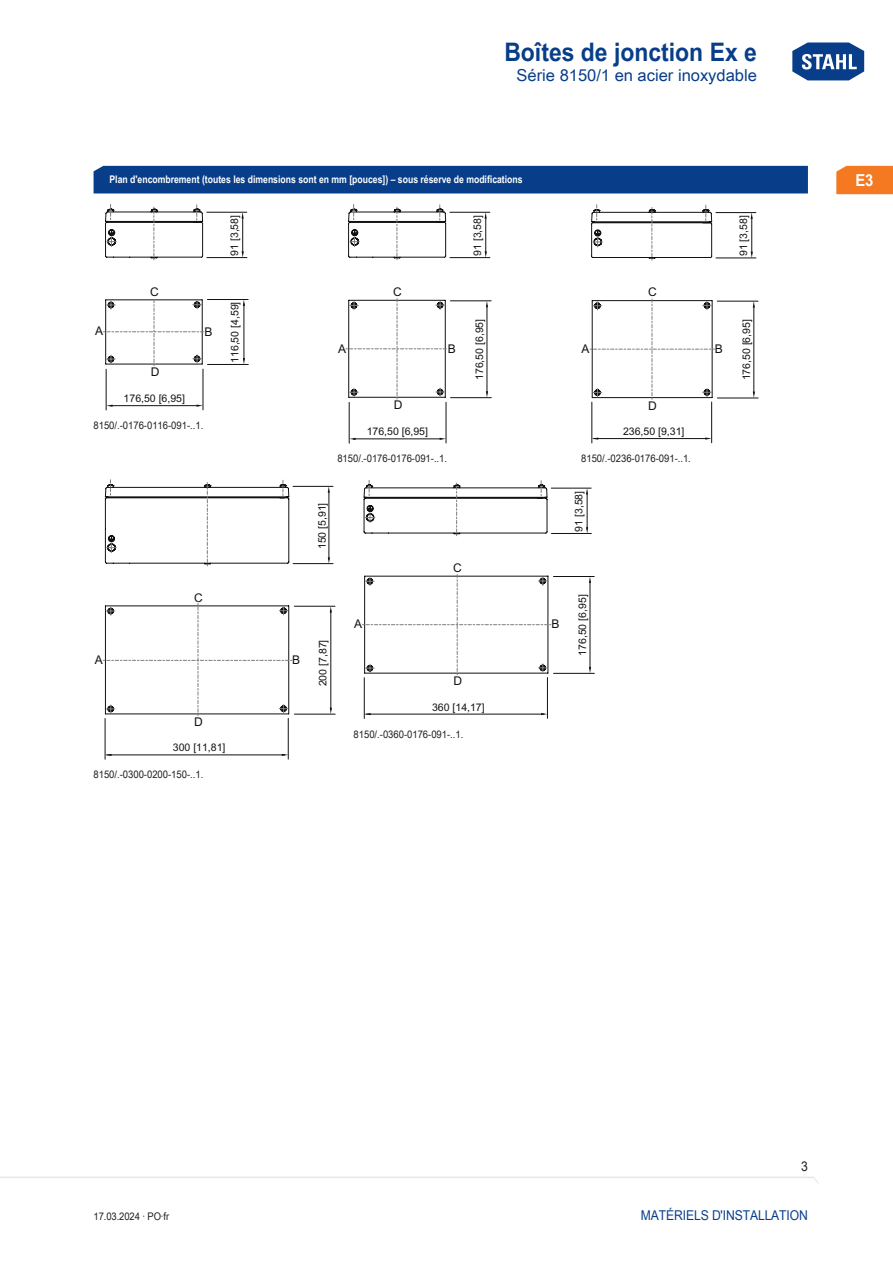
<style>
.page{position:relative;width:893px;height:1263px;background:#fff}
.page>*{position:absolute;margin:0;border:0;box-sizing:border-box;transform-origin:0 0}
.t1{font:700 25.5px "Arial Unicode MS";color:#083e89;scale:.9 1}
.t2{font:16.5px "Arial Unicode MS";color:#083e89}
.t3{font:700 16.5px "Arial Unicode MS";color:#fff;scale:.9 1}
.t4{font:13.5px "Arial Unicode MS";letter-spacing:-.01em;color:#083e89;scale:.9 1}
.t5{font:13.5px "Arial Unicode MS";color:#231f20;scale:.9 1}
.t6{font:12px "Arial Unicode MS";color:#121212}
.t7{font:10.5px "Arial Unicode MS";color:#121212}
.t8{font:10.5px "Arial Unicode MS";color:#231f20;scale:.9 1}
.TabHeader1stColumn{font:700 10.5px "Arial Unicode MS";color:#fff;scale:.83 1}
</style>
<div class="page">
<svg style="left:792px;top:42px;width:73px;height:39px"></svg>
<svg style="left:0;top:1176px;width:818px;height:7px"></svg>
<div style="left:836px;top:166px;width:57px;height:28px;background:#f47921"></div>
<hr style="left:366px;top:714px;width:178px;height:1px;background:#121212">
<hr style="left:364px;top:678px;width:1px;height:40px;background:#121212">
<hr style="left:547px;top:677px;width:1px;height:41px;background:#121212">
<svg style="left:364px;top:713px;width:7px;height:2px"></svg>
<svg style="left:362px;top:574px;width:189px;height:101px"></svg>
<hr style="left:590px;top:581px;width:1px;height:88px;background:#121212">
<hr style="left:554px;top:673px;width:40px;height:1px;background:#121212">
<hr style="left:553px;top:576px;width:41px;height:1px;background:#121212">
<svg style="left:589px;top:577px;width:2px;height:6px"></svg>
<hr style="left:551px;top:488px;width:40px;height:1px;background:#121212">
<hr style="left:551px;top:533px;width:40px;height:1px;background:#121212">
<hr style="left:587px;top:493px;width:1px;height:36px;background:#121212">
<svg style="left:363px;top:480px;width:185px;height:56px"></svg>
<hr style="left:107px;top:755px;width:178px;height:1px;background:#121212">
<hr style="left:105px;top:718px;width:1px;height:41px;background:#121212">
<hr style="left:288px;top:718px;width:1px;height:41px;background:#121212">
<svg style="left:105px;top:754px;width:7px;height:2px"></svg>
<svg style="left:282px;top:754px;width:6px;height:2px"></svg>
<svg style="left:103px;top:601px;width:189px;height:115px"></svg>
<hr style="left:331px;top:610px;width:1px;height:100px;background:#121212">
<hr style="left:294px;top:714px;width:41px;height:1px;background:#121212">
<hr style="left:294px;top:606px;width:41px;height:1px;background:#121212">
<svg style="left:330px;top:708px;width:2px;height:6px"></svg>
<svg style="left:330px;top:606px;width:2px;height:7px"></svg>
<hr style="left:293px;top:486px;width:40px;height:1px;background:#121212">
<svg style="left:328px;top:486px;width:2px;height:7px"></svg>
<hr style="left:293px;top:563px;width:40px;height:1px;background:#121212">
<svg style="left:328px;top:557px;width:2px;height:7px"></svg>
<hr style="left:329px;top:492px;width:1px;height:67px;background:#121212">
<svg style="left:105px;top:479px;width:185px;height:87px"></svg>
<hr style="left:593px;top:438px;width:114px;height:1px;background:#121212">
<hr style="left:592px;top:402px;width:1px;height:41px;background:#121212">
<hr style="left:711px;top:402px;width:1px;height:41px;background:#121212">
<svg style="left:705px;top:437px;width:7px;height:3px"></svg>
<svg style="left:590px;top:298px;width:125px;height:101px"></svg>
<hr style="left:754px;top:306px;width:1px;height:88px;background:#121212">
<hr style="left:717px;top:398px;width:41px;height:1px;background:#121212">
<hr style="left:717px;top:301px;width:41px;height:1px;background:#121212">
<svg style="left:753px;top:391px;width:2px;height:7px"></svg>
<svg style="left:753px;top:301px;width:2px;height:7px"></svg>
<hr style="left:716px;top:212px;width:40px;height:1px;background:#121212">
<hr style="left:716px;top:258px;width:40px;height:1px;background:#121212">
<hr style="left:751px;top:218px;width:1px;height:36px;background:#121212">
<svg style="left:591px;top:204px;width:121px;height:56px"></svg>
<svg style="left:346px;top:298px;width:101px;height:101px"></svg>
<hr style="left:487px;top:306px;width:1px;height:87px;background:#121212">
<hr style="left:451px;top:397px;width:40px;height:1px;background:#121212">
<hr style="left:450px;top:301px;width:41px;height:1px;background:#121212">
<svg style="left:486px;top:391px;width:2px;height:7px"></svg>
<svg style="left:486px;top:301px;width:2px;height:6px"></svg>
<hr style="left:450px;top:212px;width:40px;height:1px;background:#121212">
<svg style="left:485px;top:212px;width:2px;height:7px"></svg>
<hr style="left:450px;top:257px;width:40px;height:1px;background:#121212">
<hr style="left:485px;top:218px;width:1px;height:35px;background:#121212">
<svg style="left:348px;top:204px;width:98px;height:56px"></svg>
<hr style="left:353px;top:439px;width:88px;height:1px;background:#121212">
<hr style="left:349px;top:402px;width:1px;height:41px;background:#121212">
<hr style="left:446px;top:402px;width:1px;height:41px;background:#121212">
<svg style="left:349px;top:438px;width:7px;height:2px"></svg>
<svg style="left:440px;top:438px;width:6px;height:2px"></svg>
<svg style="left:103px;top:299px;width:102px;height:67px"></svg>
<hr style="left:244px;top:304px;width:1px;height:56px;background:#121212">
<hr style="left:207px;top:364px;width:41px;height:1px;background:#121212">
<hr style="left:207px;top:299px;width:41px;height:1px;background:#121212">
<svg style="left:243px;top:300px;width:2px;height:6px"></svg>
<hr style="left:207px;top:212px;width:40px;height:1px;background:#121212">
<hr style="left:207px;top:257px;width:40px;height:1px;background:#121212">
<hr style="left:242px;top:218px;width:1px;height:35px;background:#121212">
<svg style="left:105px;top:204px;width:98px;height:56px"></svg>
<hr style="left:110px;top:405px;width:88px;height:1px;background:#121212">
<hr style="left:106px;top:369px;width:1px;height:41px;background:#121212">
<hr style="left:203px;top:369px;width:1px;height:41px;background:#121212">
<div style="left:94px;top:166px;width:714px;height:27px;background:#083e89"></div>
<h1 class="t1" style="left:504px;top:33px;width:282px">Boîtes de jonction Ex e</h1>
<h2 class="t2" style="left:517px;top:63px;width:242px">Série 8150/1 en acier inoxydable</h2>
<p class="TabHeader1stColumn" style="left:109px;top:172px;width:499px">Plan d'encombrement (toutes les dimensions sont en mm [pouces]) – sous réserve de modifications</p>
<p class="t6" style="left:95px;top:327px;width:10px">A</p>
<p class="t6" style="left:150px;top:287px;width:10px">C</p>
<p class="t6" style="left:151px;top:367px;width:10px">D</p>
<p class="t6" style="left:204px;top:327px;width:10px">B</p>
<p class="t7" style="left:124px;top:394px;width:63px">176,50 [6,95]</p>
<p class="t8" style="left:94px;top:418px;width:123px">8150/.-0176-0116-091-..1.</p>
<p class="t7" style="left:230px;top:256px;width:42px;rotate:-90deg">91 [3,58]</p>
<p class="t7" style="left:231px;top:363px;width:63px;rotate:-90deg">116,50 [4,59]</p>
<p class="t6" style="left:95px;top:655px;width:10px">A</p>
<p class="t6" style="left:194px;top:593px;width:10px">C</p>
<p class="t6" style="left:194px;top:717px;width:10px">D</p>
<p class="t7" style="left:173px;top:744px;width:54px">300 [11,81]</p>
<p class="t8" style="left:94px;top:767px;width:123px">8150/.-0300-0200-150-..1.</p>
<p class="t6" style="left:338px;top:344px;width:10px">A</p>
<p class="t6" style="left:393px;top:287px;width:10px">C</p>
<p class="t6" style="left:394px;top:400px;width:10px">D</p>
<p class="t6" style="left:448px;top:344px;width:10px">B</p>
<p class="t7" style="left:367px;top:427px;width:63px">176,50 [6,95]</p>
<p class="t8" style="left:337px;top:451px;width:123px">8150/.-0176-0176-091-..1.</p>
<p class="t7" style="left:473px;top:256px;width:42px;rotate:-90deg">91 [3,58]</p>
<p class="t7" style="left:476px;top:380px;width:63px;rotate:-90deg">176,50 [6,95]</p>
<p class="t7" style="left:318px;top:549px;width:48px;rotate:-90deg">150 [5,91]</p>
<p class="t6" style="left:453px;top:563px;width:10px">C</p>
<p class="t6" style="left:292px;top:655px;width:10px">B</p>
<p class="t7" style="left:319px;top:686px;width:48px;rotate:-90deg">200 [7,87]</p>
<p class="t6" style="left:354px;top:620px;width:10px">A</p>
<p class="t6" style="left:453px;top:676px;width:10px">D</p>
<p class="t7" style="left:432px;top:703px;width:54px">360 [14,17]</p>
<p class="t8" style="left:354px;top:726px;width:123px">8150/.-0360-0176-091-..1.</p>
<p class="t6" style="left:582px;top:344px;width:10px">A</p>
<p class="t6" style="left:648px;top:288px;width:10px">C</p>
<p class="t6" style="left:648px;top:401px;width:10px">D</p>
<p class="t7" style="left:623px;top:427px;width:63px">236,50 [9,31]</p>
<p class="t8" style="left:581px;top:451px;width:123px">8150/.-0236-0176-091-..1.</p>
<p class="t7" style="left:575px;top:532px;width:42px;rotate:-90deg">91 [3,58]</p>
<p class="t6" style="left:551px;top:620px;width:10px">B</p>
<p class="t7" style="left:579px;top:656px;width:63px;rotate:-90deg">176,50 [6,95]</p>
<p class="t7" style="left:739px;top:256px;width:42px;rotate:-90deg">91 [3,58]</p>
<p class="t6" style="left:715px;top:345px;width:10px">B</p>
<p class="t7" style="left:742px;top:380px;width:63px;rotate:-90deg">176,50 [6,95]</p>
<h2 class="t3" style="left:855px;top:168px;width:22px">E3</h2>
<p class="t5" style="left:801px;top:1157px;width:9px">3</p>
<p class="t8" style="left:94px;top:1208px;width:86px">17.03.2024 · PO·fr</p>
<p class="t4" style="left:641px;top:1205px;width:187px">Matériels d'installation</p>
</div>
